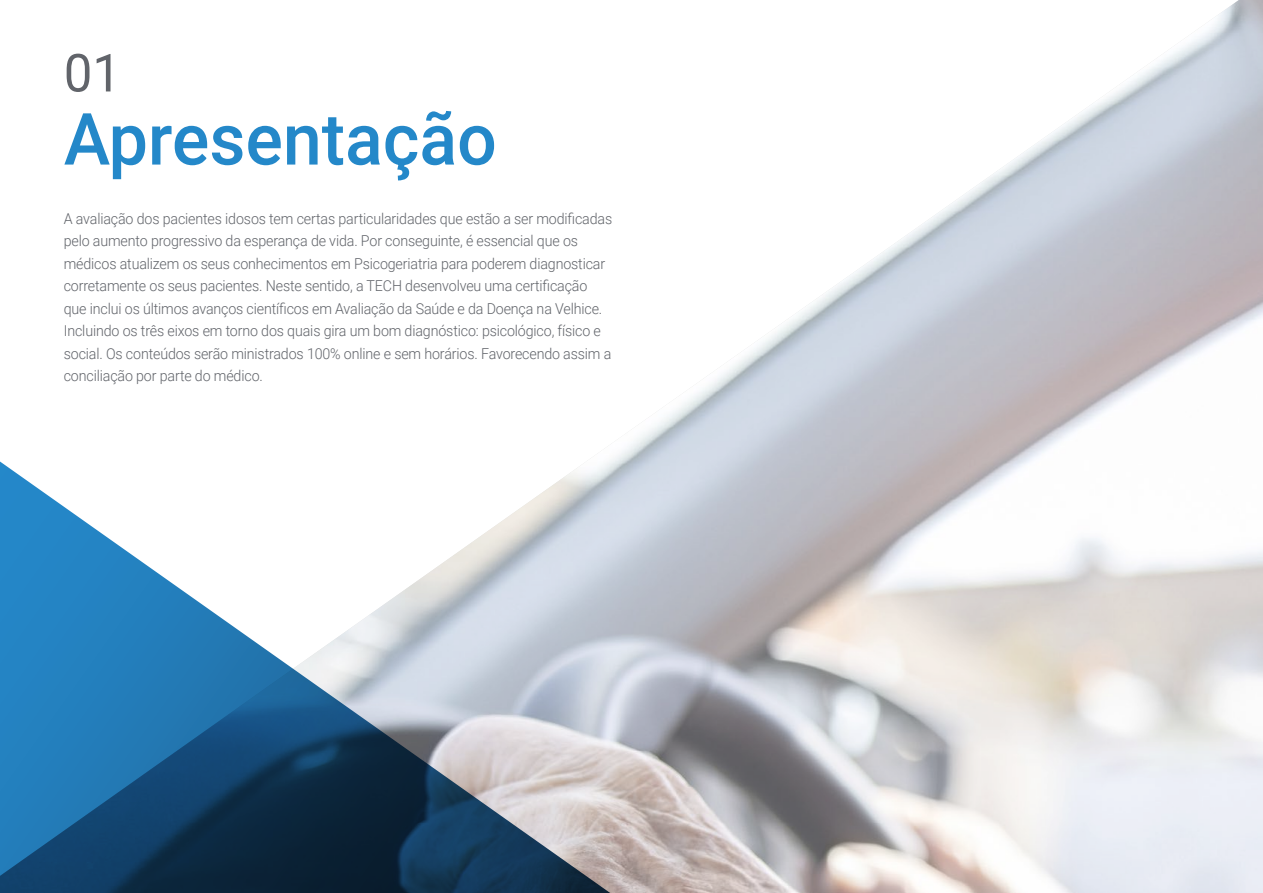
<style>
.page{position:relative;width:1263px;height:893px;background:#fff}
.page>*{position:absolute;margin:0;border:0;box-sizing:border-box;transform-origin:0 0}
.t1{font:500 72px "Roboto";color:#2488c9}
.t2{font:52.5px "Roboto";color:#61646a}
.t3{font:300 15px/22.5px "Roboto";letter-spacing:-.01em;color:#61646a;scale:.95 1}
</style>
<div class="page">
<img style="left:630px;top:0;width:633px;height:893px">
<svg style="left:0;top:446px;width:640px;height:447px"></svg>
<h2 class="t2" style="left:64px;top:36px;width:59px">01</h2>
<h1 class="t1" style="left:64px;top:89px;width:435px">Apresentação</h1>
<p class="t3" style="left:64px;top:207px;width:579px">A avaliação dos pacientes idosos tem certas particularidades que estão a ser modificadas pelo aumento progressivo da esperança de vida. Por conseguinte, é essencial que os médicos atualizem os seus conhecimentos em Psicogeriatria para poderem diagnosticar corretamente os seus pacientes. Neste sentido, a TECH desenvolveu uma certificação que inclui os últimos avanços científicos em Avaliação da Saúde e da Doença na Velhice.<br>Incluindo os três eixos em torno dos quais gira um bom diagnóstico: psicológico, físico e social. Os conteúdos serão ministrados 100% online e sem horários. Favorecendo assim a conciliação por parte do médico.</p>
</div>
